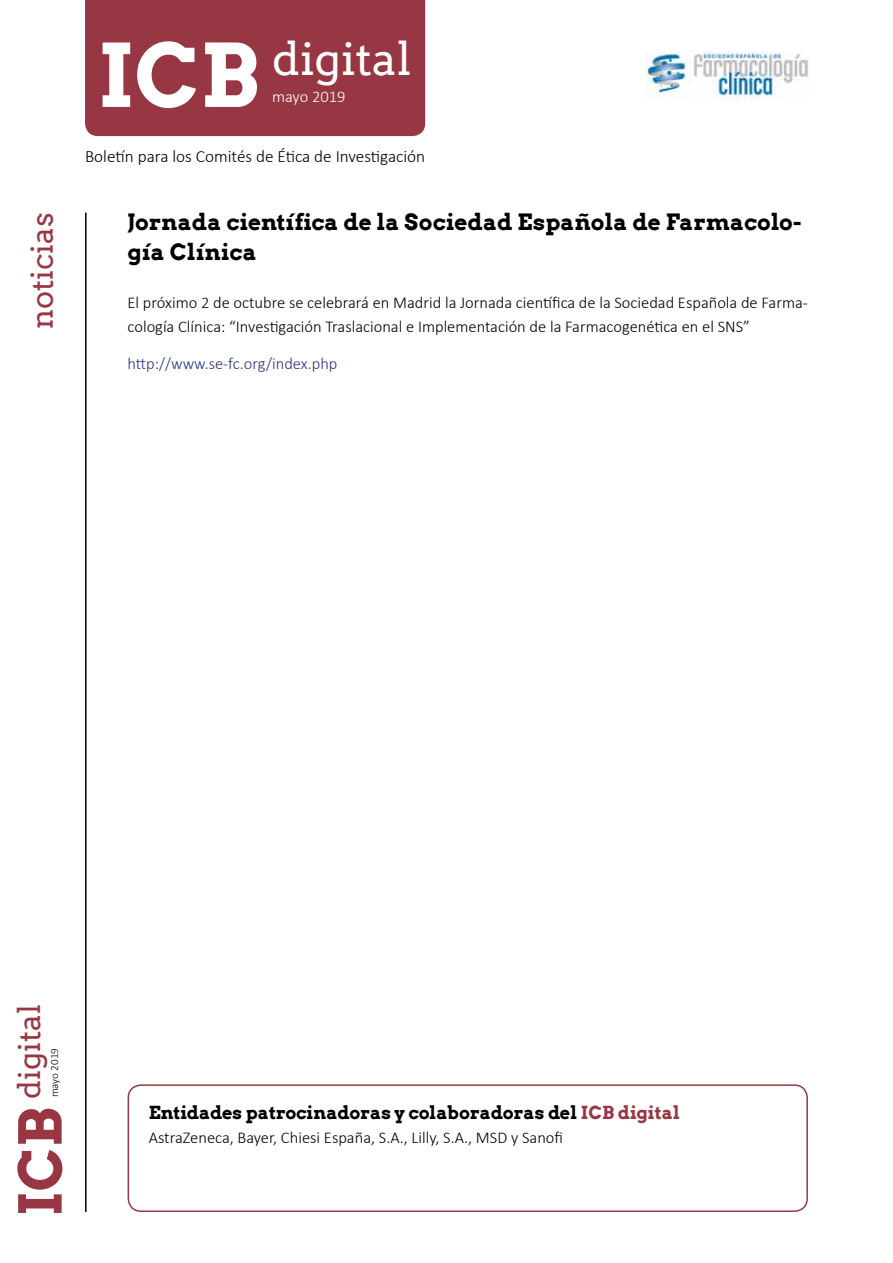
<style>
.page{position:relative;width:893px;height:1263px;background:#fff}
.page>*{position:absolute;margin:0;border:0;box-sizing:border-box;transform-origin:0 0}
.t1{font:700 87px "Arvo";color:#fff}
.t2{font:45px "Arvo";color:#fff}
.t3{font:30.3px "Arvo";color:#983744}
.t4{font:700 22.5px/30px "Arvo";letter-spacing:.01em;color:#000}
.t5{font:700 18px "Arvo";color:#000}
.t6{font:300 17.25px "Calibri";color:#000}
.t7{font:300 16.5px/24px "Calibri";color:#000}
.t8{font:300 16.5px "Calibri";color:#283583}
.t9{font:300 16.5px "Calibri";color:#fff}
.t10{font:300 11.1px "Calibri";color:#000}
.s1{font-weight:700;font-size:58.8px}
.s2{color:#983744}
</style>
<div class="page">
<div style="left:85px;top:0;width:340px;height:136px;background:#983744"></div>
<img style="left:645px;top:51px;width:164px;height:48px">
<hr style="left:85px;top:213px;width:2px;height:999px;background:#000">
<div style="left:128px;top:1084px;width:680px;height:128px;border:2px solid #983744;border-radius:13px"></div>
<h3 class="t3" style="left:25px;top:329px;width:118px;rotate:-90deg">noticias</h3>
<h1 class="t1" style="left:98px;top:26px;width:163px">ICB</h1>
<h2 class="t2" style="left:272px;top:33px;width:141px">digital</h2>
<p class="t9" style="left:272px;top:86px;width:75px">mayo 2019</p>
<p class="t6" style="left:85px;top:145px;width:342px">Boletín para los Comités de Ética de Investigación</p>
<h3 class="t4" style="left:128px;top:207px;width:675px">Jornada científica de la Sociedad Española de Farmacolo&shy;gía Clínica</h3>
<p class="t7" style="left:128px;top:290px;width:682px">El próximo 2 de octubre se celebrará en Madrid la Jornada científica de la Sociedad Española de Farma&shy;cología Clínica: “Investigación Traslacional e Implementación de la Farmacogenética en el SNS”</p>
<p class="t8" style="left:128px;top:353px;width:211px">http://www.se-fc.org/index.php</p>
<h3 class="t3" style="left:12px;top:1216px;width:213px;rotate:-90deg"><span class="s1">ICB</span> digital</h3>
<p class="t10" style="left:48px;top:1097px;width:51px;rotate:-90deg">mayo 2019</p>
<p class="t5" style="left:149px;top:1102px;width:533px">Entidades patrocinadoras y colaboradoras del <span class="s2">ICB digital</span></p>
<p class="t7" style="left:149px;top:1126px;width:416px">AstraZeneca, Bayer, Chiesi España, S.A., Lilly, S.A., MSD y Sanofi</p>
</div>
